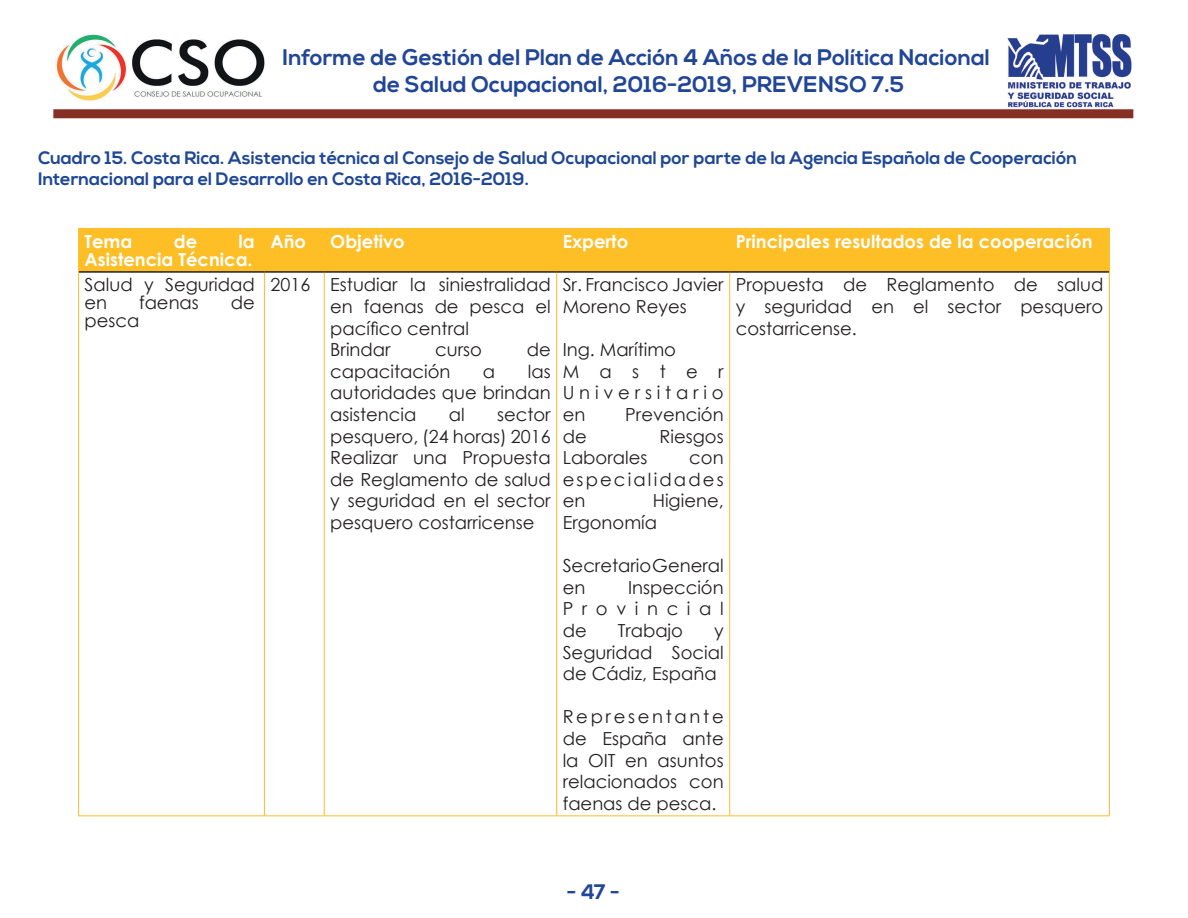
<style>
.page{position:relative;width:1188px;height:918px;background:#fff}
.page>*{position:absolute;margin:0;border:0;box-sizing:border-box;transform-origin:0 0}
.t1{font:700 22.5px/27px "Nexa";color:#214597;text-align:center}
.t2{font:700 21px "Nexa";color:#214597}
.t3{font:18px/21.6px "Century Gothic";color:#231f20;text-align:justify}
.t4{font:700 18px/21.6px "Nexa";color:#1e4795}
.t5{font:700 18px/18px "Century Gothic";color:#fff;text-align:right}
.t6{font:18px/21.6px "Century Gothic";letter-spacing:.265em;color:#231f20}
</style>
<div class="page">
<img style="left:55px;top:33px;width:210px;height:68px">
<div style="left:53px;top:109px;width:1080px;height:9px;background:#862f25"></div>
<img style="left:1007px;top:34px;width:125px;height:74px">
<div style="left:79px;top:229px;width:1030px;height:42px;background:#fdbe26"></div>
<hr style="left:78px;top:228px;width:186px;height:1px;background:#fdbe26">
<hr style="left:78px;top:229px;width:1px;height:43px;background:#fdbe26">
<hr style="left:264px;top:228px;width:60px;height:1px;background:#fdbe26">
<hr style="left:264px;top:229px;width:1px;height:42px;background:#fdbe26">
<hr style="left:324px;top:228px;width:233px;height:1px;background:#fdbe26">
<hr style="left:324px;top:229px;width:1px;height:42px;background:#fdbe26">
<hr style="left:557px;top:228px;width:173px;height:1px;background:#fdbe26">
<hr style="left:556px;top:229px;width:1px;height:42px;background:#fdbe26">
<hr style="left:730px;top:228px;width:380px;height:1px;background:#fdbe26">
<hr style="left:729px;top:229px;width:1px;height:42px;background:#fdbe26">
<hr style="left:1109px;top:229px;width:1px;height:43px;background:#fdbe26">
<hr style="left:78px;top:272px;width:1px;height:543px;background:#fdbe26">
<hr style="left:264px;top:273px;width:1px;height:542px;background:#fdbe26">
<hr style="left:324px;top:273px;width:1px;height:542px;background:#fdbe26">
<hr style="left:556px;top:273px;width:1px;height:542px;background:#fdbe26">
<hr style="left:729px;top:273px;width:1px;height:542px;background:#fdbe26">
<hr style="left:1109px;top:272px;width:1px;height:543px;background:#fdbe26">
<hr style="left:78px;top:815px;width:186px;height:1px;background:#fdbe26">
<hr style="left:264px;top:815px;width:60px;height:1px;background:#fdbe26">
<hr style="left:324px;top:815px;width:233px;height:1px;background:#fdbe26">
<hr style="left:557px;top:815px;width:173px;height:1px;background:#fdbe26">
<hr style="left:730px;top:815px;width:380px;height:1px;background:#fdbe26">
<hr style="left:79px;top:271px;width:185px;height:2px;background:#231f20">
<hr style="left:264px;top:271px;width:60px;height:2px;background:#231f20">
<hr style="left:324px;top:271px;width:233px;height:2px;background:#231f20">
<hr style="left:557px;top:271px;width:173px;height:2px;background:#231f20">
<hr style="left:730px;top:271px;width:379px;height:2px;background:#231f20">
<p class="t1" style="left:283px;top:45px;width:709px">Informe de Gestión del Plan de Acción 4 Años de la Política Nacional de Salud Ocupacional, 2016-2019, PREVENSO 7.5</p>
<p class="t4" style="left:38px;top:148px;width:1041px">Cuadro 15. Costa Rica. Asistencia técnica al Consejo de Salud Ocupacional por parte de la Agencia Española de Cooperación<br>Internacional para el Desarrollo en Costa Rica, 2016-2019.</p>
<p class="t5" style="left:85px;top:232px;width:172px">la<br>Asistencia Técnica.</p>
<p class="t5" style="left:270px;top:232px;width:37px">Año</p>
<p class="t5" style="left:330px;top:232px;width:76px">Objetivo</p>
<p class="t5" style="left:563px;top:232px;width:67px">Experto</p>
<p class="t5" style="left:736px;top:232px;width:358px">Principales resultados de la cooperación</p>
<p class="t3" style="left:85px;top:276px;width:172px;line-height:18px">Salud y Seguridad en</p>
<p class="t5" style="left:85px;top:232px;width:49px">Tema</p>
<p class="t5" style="left:174px;top:232px;width:25px">de</p>
<p class="t3" style="left:563px;top:274px;width:163px">Sr. Francisco Javier<br>Moreno Reyes</p>
<p class="t6" style="left:563px;top:339px;width:163px">Ing. Marítimo<br>Master<br>Universitario en</p>
<p class="t3" style="left:330px;top:274px;width:222px;text-align:left;text-indent:-60px">2016 Estudiar la siniestralidad en faenas de pesca el pacífico central<br>Brindar</p>
<p class="t3" style="left:736px;top:274px;width:369px">Propuesta de Reglamento de salud y seguridad en el sector pesquero costarricense.</p>
<p class="t3" style="left:139px;top:292px;width:61px">faenas</p>
<p class="t3" style="left:231px;top:292px;width:26px">de</p>
<p class="t3" style="left:85px;top:310px;width:56px">pesca</p>
<p class="t3" style="left:435px;top:339px;width:48px">curso</p>
<p class="t3" style="left:527px;top:339px;width:26px">de</p>
<p class="t3" style="left:330px;top:360px;width:122px">capacitación</p>
<p class="t3" style="left:483px;top:360px;width:14px">a</p>
<p class="t3" style="left:330px;top:360px;width:222px;text-indent:198px">las autoridades que brindan asistencia</p>
<p class="t3" style="left:625px;top:403px;width:100px">Prevención</p>
<p class="t3" style="left:449px;top:403px;width:17px">al</p>
<p class="t3" style="left:330px;top:403px;width:222px;text-indent:167px">sector pesquero, (24 horas) 2016<br>Realizar una Propuesta de Reglamento de salud y seguridad en el sector pesquero costarricense</p>
<p class="t3" style="left:563px;top:425px;width:26px">de</p>
<p class="t3" style="left:660px;top:425px;width:66px">Riesgos</p>
<p class="t3" style="left:563px;top:447px;width:86px">Laborales</p>
<p class="t3" style="left:563px;top:447px;width:163px;text-indent:127px">con especialidades en</p>
<p class="t3" style="left:563px;top:490px;width:163px;text-indent:90px">Higiene,<br>Ergonomía</p>
<p class="t3" style="left:563px;top:555px;width:163px">Secretario General en</p>
<p class="t3" style="left:563px;top:576px;width:163px;text-indent:65px">Inspección Provincial de</p>
<p class="t3" style="left:618px;top:619px;width:67px">Trabajo</p>
<p class="t3" style="left:563px;top:619px;width:163px;text-indent:151px">y Seguridad Social de Cádiz, España</p>
<p class="t3" style="left:563px;top:706px;width:163px">Representante de España ante la OIT en asuntos relacionados con faenas de pesca.</p>
<p class="t2" style="left:567px;top:879px;width:54px">- 47 -</p>
</div>
